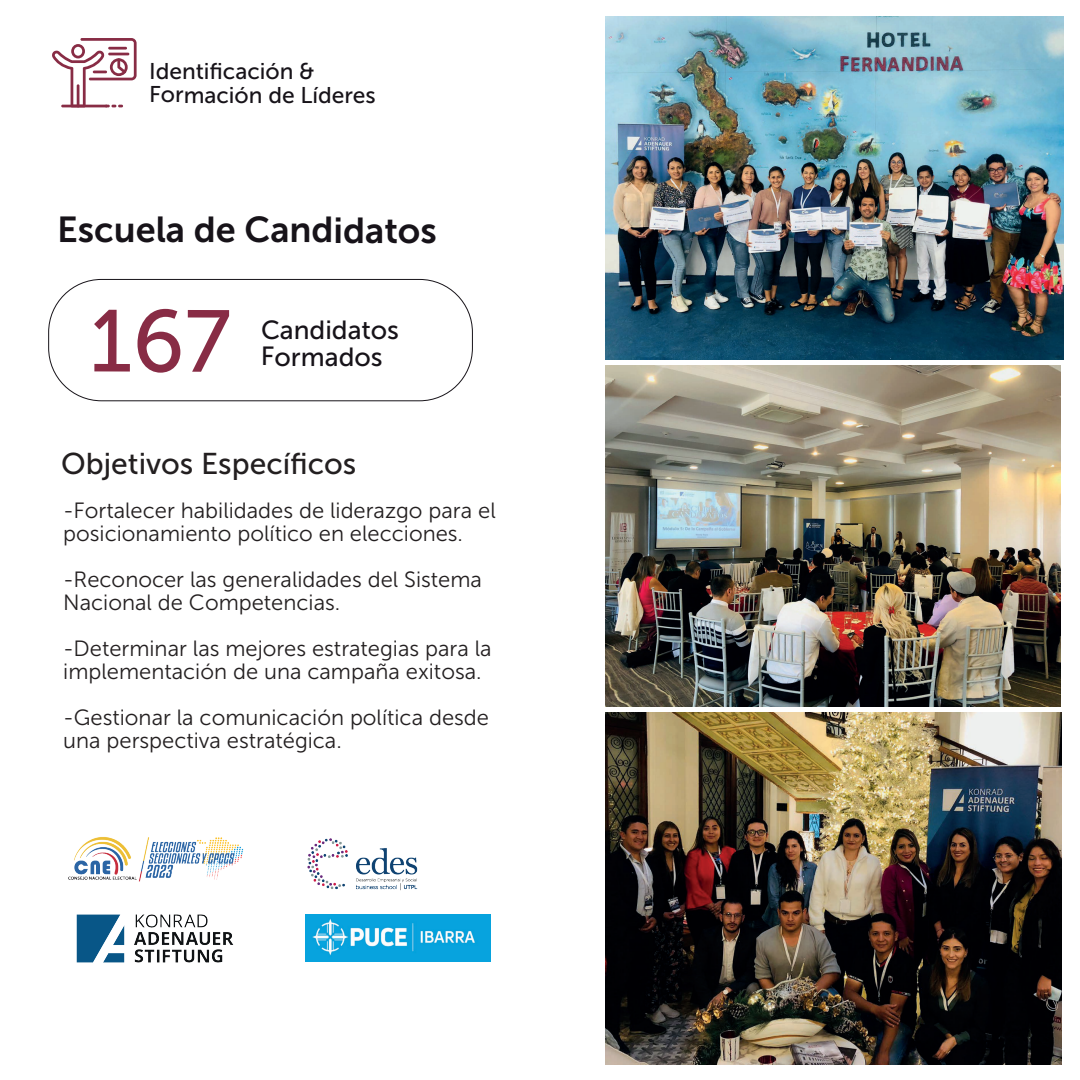
<style>
.page{position:relative;width:1080px;height:1080px;background:#fff}
.page>*{position:absolute;margin:0;border:0;box-sizing:border-box;transform-origin:0 0}
.t1{font:87.4px "Museo Sans 500";color:#882c45}
.t2{font:36px "Museo Sans 700";letter-spacing:-.005em;color:#171319}
.t3{font:30px "Museo Sans 500";color:#231f20}
.t4{font:26.2px "Museo Sans 500";letter-spacing:-.005em;color:#171319}
.t5{font:22.7px/23.5px "Museo Sans 500";letter-spacing:-.005em;color:#171319}
.t6{font:22px/23px "Museo Sans 300";color:#231f20}
</style>
<div class="page">
<svg style="left:52px;top:38px;width:85px;height:69px"></svg>
<hr style="left:61px;top:105px;width:47px;height:2px;background:#882c45">
<div style="left:48px;top:279px;width:425px;height:122px;border:1px solid #171319;border-radius:53px"></div>
<img style="left:605px;top:16px;width:458px;height:344px">
<img style="left:605px;top:365px;width:456px;height:342px">
<img style="left:605px;top:712px;width:457px;height:353px">
<img style="left:68px;top:837px;width:176px;height:45px">
<img style="left:307px;top:838px;width:111px;height:53px">
<img style="left:76px;top:914px;width:158px;height:49px">
<img style="left:305px;top:915px;width:186px;height:47px">
<p class="t5" style="left:149px;top:60px;width:228px">Identificación &amp;<br>Formación de Líderes</p>
<h2 class="t2" style="left:57px;top:210px;width:381px">Escuela de Candidatos</h2>
<h1 class="t1" style="left:90px;top:294px;width:143px">167</h1>
<p class="t4" style="left:261px;top:315px;width:140px">Candidatos</p>
<p class="t4" style="left:261px;top:342px;width:123px">Formados</p>
<h3 class="t3" style="left:61px;top:447px;width:297px">Objetivos Específicos</h3>
<p class="t6" style="left:63px;top:500px;width:434px">-Fortalecer habilidades de liderazgo para el posicionamiento político en elecciones.</p>
<p class="t6" style="left:63px;top:569px;width:420px">-Reconocer las generalidades del Sistema<br>Nacional de Competencias.</p>
<p class="t6" style="left:63px;top:638px;width:430px">-Determinar las mejores estrategias para la implementación de una campaña exitosa.</p>
<p class="t6" style="left:63px;top:707px;width:427px">-Gestionar la comunicación política desde una perspectiva estratégica.</p>
</div>
